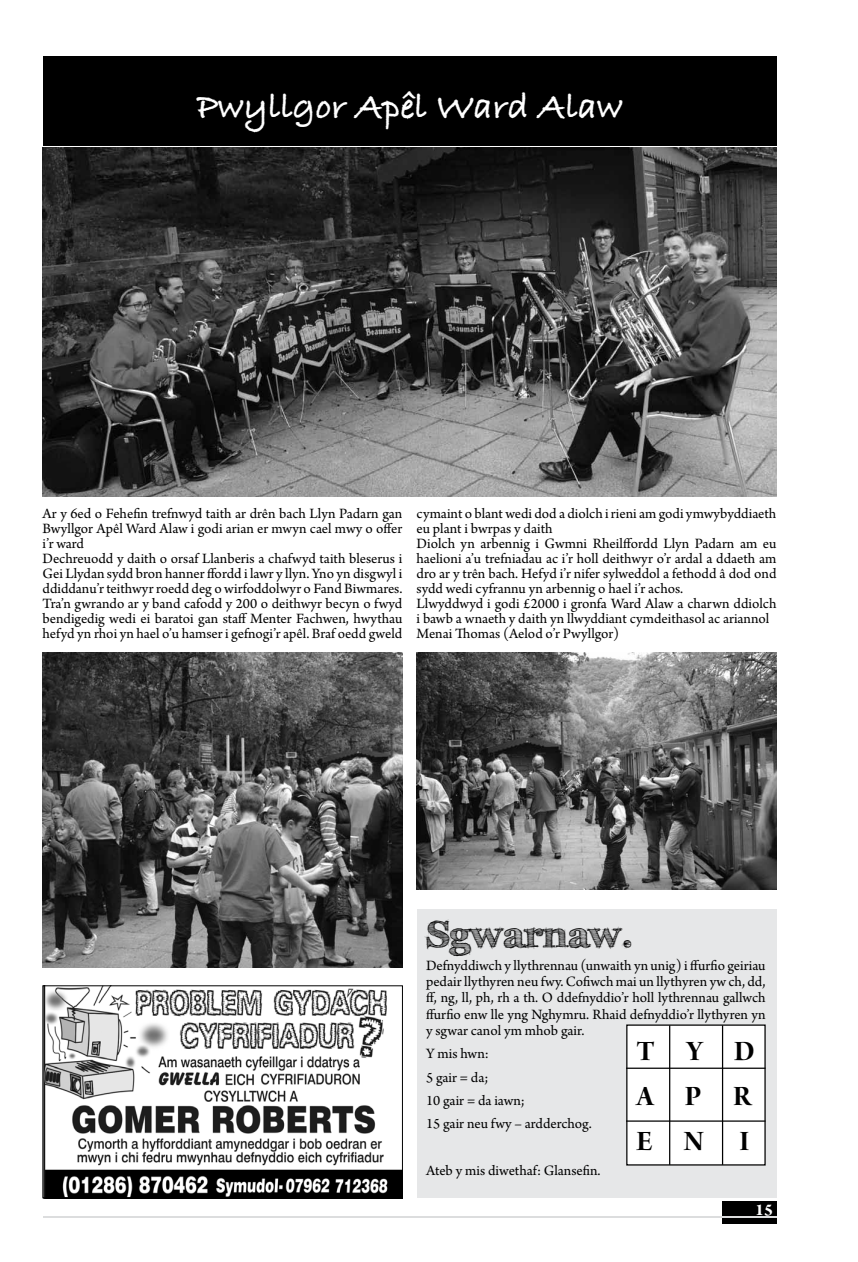
<style>
.page{position:relative;width:858px;height:1262px;background:#fff}
.page>*{position:absolute;margin:0;border:0;box-sizing:border-box;transform-origin:0 0}
.t1{font:37.5px "Bradley Hand ITCTT Bold";color:#fff}
.t2{font:700 37.5px "FFF Tusj";color:#000}
.t3{font:30px/44.9px "Arno Pro Bold Display";color:#000}
.t4{font:700 17.5px "Arno Pro";color:#fff}
.t5{font:15px/15px "Arno Pro";color:#000}
</style>
<div class="page">
<div style="left:722px;top:1200px;width:54px;height:23px;background:#000"></div>
<hr style="left:43px;top:1216px;width:733px;height:1px;background:#dcddde">
<div style="left:43px;top:56px;width:733px;height:90px;background:#000"></div>
<div style="left:417px;top:909px;width:359px;height:289px;background:#e6e7e8"></div>
<div style="left:626px;top:1025px;width:139px;height:139px;background:#fff"></div>
<hr style="left:626px;top:1067px;width:139px;height:1px;background:#000">
<hr style="left:722px;top:1025px;width:1px;height:139px;background:#000">
<hr style="left:626px;top:1120px;width:139px;height:1px;background:#000">
<hr style="left:669px;top:1025px;width:1px;height:139px;background:#000">
<img style="left:45px;top:987px;width:356px;height:209px">
<div style="left:43px;top:985px;width:360px;height:213px;border:1px solid #000"></div>
<img style="left:43px;top:148px;width:733px;height:348px">
<img style="left:43px;top:652px;width:359px;height:315px">
<img style="left:416px;top:652px;width:360px;height:237px">
<h1 class="t1" style="left:197px;top:78px;width:427px">Pwyllgor Apêl Ward Alaw</h1>
<p class="t5" style="left:43px;top:507px;width:361px">Ar y 6ed o Fehefin trefnwyd taith ar drên bach Llyn Padarn gan Bwyllgor Apêl Ward Alaw i godi arian er mwyn cael mwy o offer i’r ward<br>Dechreuodd y daith o orsaf Llanberis a chafwyd taith bleserus i Gei Llydan sydd bron hanner ffordd i lawr y llyn. Yno yn disgwyl i ddiddanu’r teithwyr roedd deg o wirfoddolwyr o Fand Biwmares.<br>Tra’n gwrando ar y band cafodd y 200 o deithwyr becyn o fwyd bendigedig wedi ei baratoi gan staff Menter Fachwen, hwythau hefyd yn rhoi yn hael o’u hamser i gefnogi’r apêl. Braf oedd gweld</p>
<p class="t5" style="left:416px;top:507px;width:361px">cymaint o blant wedi dod a diolch i rieni am godi ymwybyddiaeth eu plant i bwrpas y daith<br>Diolch yn arbennig i Gwmni Rheilffordd Llyn Padarn am eu haelioni a’u trefniadau ac i’r holl deithwyr o’r ardal a ddaeth am dro ar y trên bach. Hefyd i’r nifer sylweddol a fethodd â dod ond sydd wedi cyfrannu yn arbennig o hael i’r achos.<br>Llwyddwyd i godi £2000 i gronfa Ward Alaw a charwn ddiolch i bawb a wnaeth y daith yn llwyddiant cymdeithasol ac ariannol Menai Thomas (Aelod o’r Pwyllgor)</p>
<h1 class="t2" style="left:426px;top:911px;width:209px">Sgwarnaw.</h1>
<p class="t5" style="left:426px;top:958px;width:341px;line-height:16.2px;text-align:justify">Defnyddiwch y llythrennau (unwaith yn unig) i ffurfio geiriau pedair llythyren neu fwy. Cofiwch mai un llythyren yw ch, dd, ff, ng, ll, ph, rh a th. O ddefnyddio’r holl lythrennau gallwch ffurfio enw lle yng Nghymru. Rhaid defnyddio’r llythyren yn y sgwar canol ym mhob gair.</p>
<p class="t5" style="left:426px;top:1042px;width:167px;line-height:23.4px">Y mis hwn:<br>5 gair = da;<br>10 gair = da iawn;<br>15 gair neu fwy – ardderchog.</p>
<p class="t5" style="left:426px;top:1163px;width:176px">Ateb y mis diwethaf: Glansefin.</p>
<h2 class="t3" style="left:636px;top:1030px;width:120px">T Y D<br>A P R<br>E N I</h2>
<p class="t4" style="left:755px;top:1199px;width:19px">15</p>
</div>
